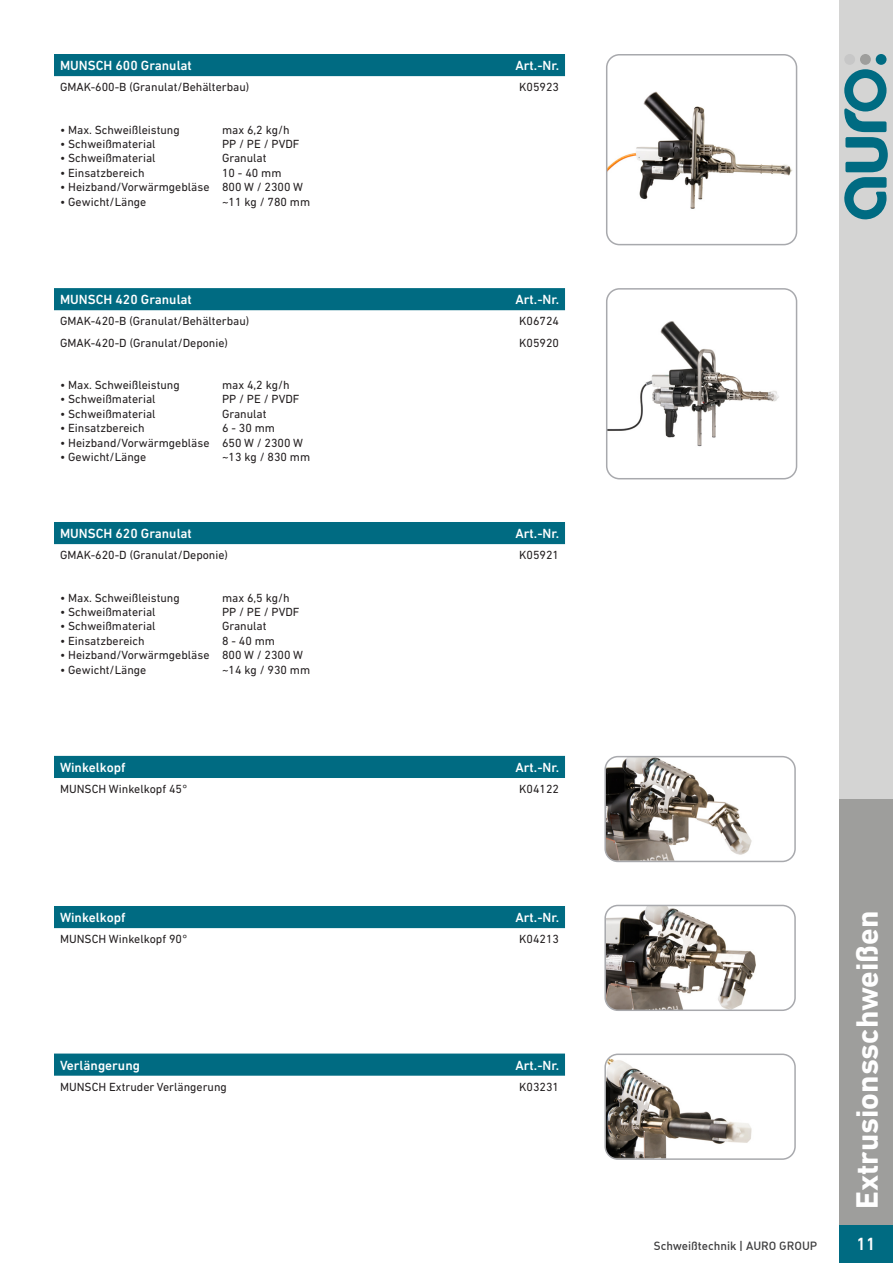
<style>
.page{position:relative;width:893px;height:1263px;background:#fff}
.page>*{position:absolute;margin:0;border:0;box-sizing:border-box;transform-origin:0 0}
.t1{font:700 31.5px "DIN Next LT Pro";color:#fff}
.t2{font:500 18px "DIN Next LT Pro";color:#fff}
.t3{font:500 13.5px "DIN Next LT Pro";color:#fff}
.t4{font:12px "DIN Next LT Pro";color:#231f20}
.t5{font:11.7px "DIN Medium Alternate";color:#3e3e3f}
</style>
<div class="page">
<div style="left:839px;top:0;width:54px;height:1263px;background:#d4d4d3"></div>
<div style="left:839px;top:1225px;width:54px;height:38px;background:#006b82"></div>
<div style="left:839px;top:799px;width:54px;height:426px;background:#9e9e9c"></div>
<div style="left:876px;top:54px;width:10px;height:11px;background:#006b82;border-radius:50%"></div>
<div style="left:844px;top:54px;width:11px;height:11px;background:#c7c7c7;border-radius:50%"></div>
<div style="left:860px;top:54px;width:11px;height:11px;background:#9e9e9c;border-radius:50%"></div>
<svg style="left:844px;top:69px;width:44px;height:151px"></svg>
<img style="left:609px;top:321px;width:170px;height:126px">
<div style="left:606px;top:288px;width:191px;height:191px;border:2px solid #a8a9ad;border-radius:13px"></div>
<img style="left:609px;top:91px;width:184px;height:118px">
<div style="left:606px;top:54px;width:191px;height:191px;border:2px solid #a8a9ad;border-radius:13px"></div>
<div style="left:54px;top:54px;width:511px;height:22px;background:#006b82"></div>
<div style="left:54px;top:288px;width:511px;height:22px;background:#006b82"></div>
<div style="left:54px;top:522px;width:511px;height:22px;background:#006b82"></div>
<img style="left:607px;top:1056px;width:145px;height:101px">
<div style="left:604px;top:1053px;width:192px;height:107px;border:2px solid #a8a9ad;border-radius:13px"></div>
<img style="left:607px;top:908px;width:149px;height:100px">
<div style="left:604px;top:905px;width:192px;height:106px;border:2px solid #a8a9ad;border-radius:13px"></div>
<img style="left:607px;top:759px;width:145px;height:100px">
<div style="left:604px;top:756px;width:192px;height:106px;border:2px solid #a8a9ad;border-radius:13px"></div>
<svg style="left:54px;top:1053px;width:511px;height:23px;background:#097086"></svg>
<div style="left:54px;top:906px;width:511px;height:22px;background:#006b82"></div>
<div style="left:54px;top:756px;width:511px;height:22px;background:#006b82"></div>
<p class="t3" style="left:60px;top:58px;width:133px">MUNSCH 600 Granulat</p>
<p class="t3" style="left:515px;top:58px;width:45px">Art.-Nr.</p>
<p class="t4" style="left:60px;top:80px;width:191px">GMAK-600-B (Granulat/Behälterbau)</p>
<p class="t4" style="left:519px;top:80px;width:41px">K05923</p>
<p class="t4" style="left:60px;top:123px;width:121px">• Max. Schweißleistung</p>
<p class="t4" style="left:222px;top:123px;width:69px">max 6,2 kg/h</p>
<p class="t4" style="left:60px;top:137px;width:97px">• Schweißmaterial</p>
<p class="t4" style="left:222px;top:137px;width:79px">PP / PE / PVDF</p>
<p class="t4" style="left:60px;top:151px;width:97px">• Schweißmaterial</p>
<p class="t4" style="left:222px;top:151px;width:46px">Granulat</p>
<p class="t4" style="left:60px;top:166px;width:86px">• Einsatzbereich</p>
<p class="t4" style="left:222px;top:166px;width:61px">10 - 40 mm</p>
<p class="t4" style="left:60px;top:180px;width:245px">• Heizband/Vorwärmgebläse 800 W / 2300 W</p>
<p class="t4" style="left:60px;top:195px;width:88px">• Gewicht/Länge</p>
<p class="t4" style="left:222px;top:195px;width:90px">~11 kg / 780 mm</p>
<p class="t3" style="left:60px;top:292px;width:133px">MUNSCH 420 Granulat</p>
<p class="t3" style="left:515px;top:292px;width:45px">Art.-Nr.</p>
<p class="t4" style="left:60px;top:314px;width:191px">GMAK-420-B (Granulat/Behälterbau)</p>
<p class="t4" style="left:519px;top:314px;width:41px">K06724</p>
<p class="t4" style="left:60px;top:335px;width:170px">GMAK-420-D (Granulat/Deponie)</p>
<p class="t4" style="left:519px;top:335px;width:41px">K05920</p>
<p class="t4" style="left:60px;top:378px;width:121px">• Max. Schweißleistung</p>
<p class="t4" style="left:222px;top:378px;width:69px">max 4,2 kg/h</p>
<p class="t4" style="left:60px;top:392px;width:97px">• Schweißmaterial</p>
<p class="t4" style="left:222px;top:392px;width:79px">PP / PE / PVDF</p>
<p class="t4" style="left:60px;top:407px;width:97px">• Schweißmaterial</p>
<p class="t4" style="left:222px;top:407px;width:46px">Granulat</p>
<p class="t4" style="left:60px;top:421px;width:86px">• Einsatzbereich</p>
<p class="t4" style="left:222px;top:421px;width:54px">6 - 30 mm</p>
<p class="t4" style="left:60px;top:436px;width:245px">• Heizband/Vorwärmgebläse 650 W / 2300 W</p>
<p class="t4" style="left:60px;top:450px;width:88px">• Gewicht/Länge</p>
<p class="t4" style="left:222px;top:450px;width:90px">~13 kg / 830 mm</p>
<p class="t3" style="left:60px;top:526px;width:133px">MUNSCH 620 Granulat</p>
<p class="t3" style="left:515px;top:526px;width:45px">Art.-Nr.</p>
<p class="t4" style="left:60px;top:548px;width:170px">GMAK-620-D (Granulat/Deponie)</p>
<p class="t4" style="left:519px;top:548px;width:41px">K05921</p>
<p class="t4" style="left:60px;top:591px;width:121px">• Max. Schweißleistung</p>
<p class="t4" style="left:222px;top:591px;width:69px">max 6,5 kg/h</p>
<p class="t4" style="left:60px;top:605px;width:97px">• Schweißmaterial</p>
<p class="t4" style="left:222px;top:605px;width:79px">PP / PE / PVDF</p>
<p class="t4" style="left:60px;top:619px;width:97px">• Schweißmaterial</p>
<p class="t4" style="left:222px;top:619px;width:46px">Granulat</p>
<p class="t4" style="left:60px;top:634px;width:86px">• Einsatzbereich</p>
<p class="t4" style="left:222px;top:634px;width:54px">8 - 40 mm</p>
<p class="t4" style="left:60px;top:648px;width:245px">• Heizband/Vorwärmgebläse 800 W / 2300 W</p>
<p class="t4" style="left:60px;top:663px;width:88px">• Gewicht/Länge</p>
<p class="t4" style="left:222px;top:663px;width:90px">~14 kg / 930 mm</p>
<p class="t3" style="left:60px;top:759px;width:67px">Winkelkopf</p>
<p class="t3" style="left:515px;top:759px;width:45px">Art.-Nr.</p>
<p class="t4" style="left:60px;top:782px;width:129px">MUNSCH Winkelkopf 45°</p>
<p class="t4" style="left:519px;top:782px;width:41px">K04122</p>
<p class="t3" style="left:60px;top:910px;width:67px">Winkelkopf</p>
<p class="t3" style="left:515px;top:910px;width:45px">Art.-Nr.</p>
<p class="t4" style="left:60px;top:932px;width:129px">MUNSCH Winkelkopf 90°</p>
<p class="t4" style="left:519px;top:932px;width:41px">K04213</p>
<p class="t3" style="left:60px;top:1057px;width:81px">Verlängerung</p>
<p class="t3" style="left:515px;top:1057px;width:45px">Art.-Nr.</p>
<p class="t4" style="left:60px;top:1080px;width:168px">MUNSCH Extruder Verlängerung</p>
<p class="t4" style="left:519px;top:1080px;width:41px">K03231</p>
<h1 class="t1" style="left:849px;top:1209px;width:300px;rotate:-90deg">Extrusionsschweißen</h1>
<p class="t5" style="left:654px;top:1238px;width:165px">Schweißtechnik | AURO GROUP</p>
<h2 class="t2" style="left:856px;top:1233px;width:21px">11</h2>
</div>
